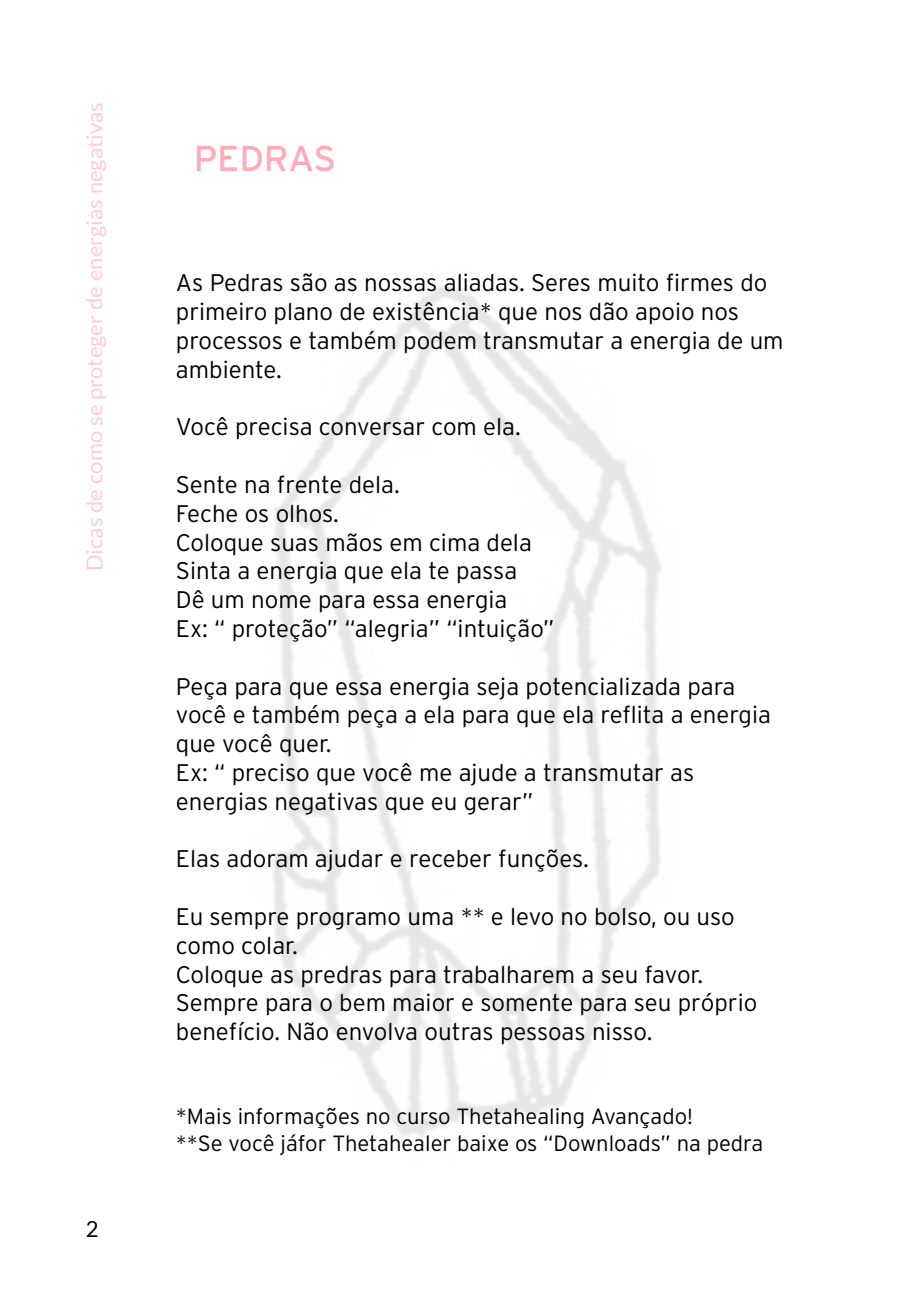
<style>
.page{position:relative;width:908px;height:1304px;background:#fff}
.page>*{position:absolute;margin:0;border:0;box-sizing:border-box;transform-origin:0 0}
.t1{font:36px "Interstate";color:#ffaab9}
.t2{font:300 24px/28.8px "Interstate";color:#000}
.t3{font:300 22px/26.4px "Interstate";color:#000}
.t4{font:22px "Lato";color:#ffccd5}
.t5{font:22px "Lato";color:#000}
</style>
<div class="page">
<p class="t4" style="left:82px;top:571px;width:470px;rotate:-90deg">Dicas de como se proteger de energias negativas</p>
<p class="t5" style="left:86px;top:1216px;width:14px">2</p>
<h1 class="t1" style="left:194px;top:136px;width:144px">PEDRAS</h1>
<p class="t2" style="left:176px;top:268px;width:609px">As Pedras são as nossas aliadas. Seres muito firmes do primeiro plano de existência* que nos dão apoio nos processos e também podem transmutar a energia de um ambiente.</p>
<p class="t2" style="left:176px;top:412px;width:346px">Você precisa conversar com ela.</p>
<p class="t2" style="left:176px;top:470px;width:380px">Sente na frente dela.<br>Feche os olhos.<br>Coloque suas mãos em cima dela<br>Sinta a energia que ela te passa<br>Dê um nome para essa energia<br>Ex: “ proteção” “alegria” “intuição”</p>
<p class="t2" style="left:176px;top:671px;width:596px">Peça para que essa energia seja potencializada para você e também peça a ela para que ela reflita a energia que você quer.<br>Ex: “ preciso que você me ajude a transmutar as energias negativas que eu gerar”</p>
<p class="t2" style="left:176px;top:844px;width:414px">Elas adoram ajudar e receber funções.</p>
<p class="t2" style="left:176px;top:902px;width:582px">Eu sempre programo uma ** e levo no bolso, ou uso como colar.<br>Coloque as predras para trabalharem a seu favor.<br>Sempre para o bem maior e somente para seu próprio benefício. Não envolva outras pessoas nisso.</p>
<p class="t3" style="left:176px;top:1103px;width:588px">*Mais informações no curso Thetahealing Avançado!<br>**Se você jáfor Thetahealer baixe os “Downloads” na pedra</p>
</div>
